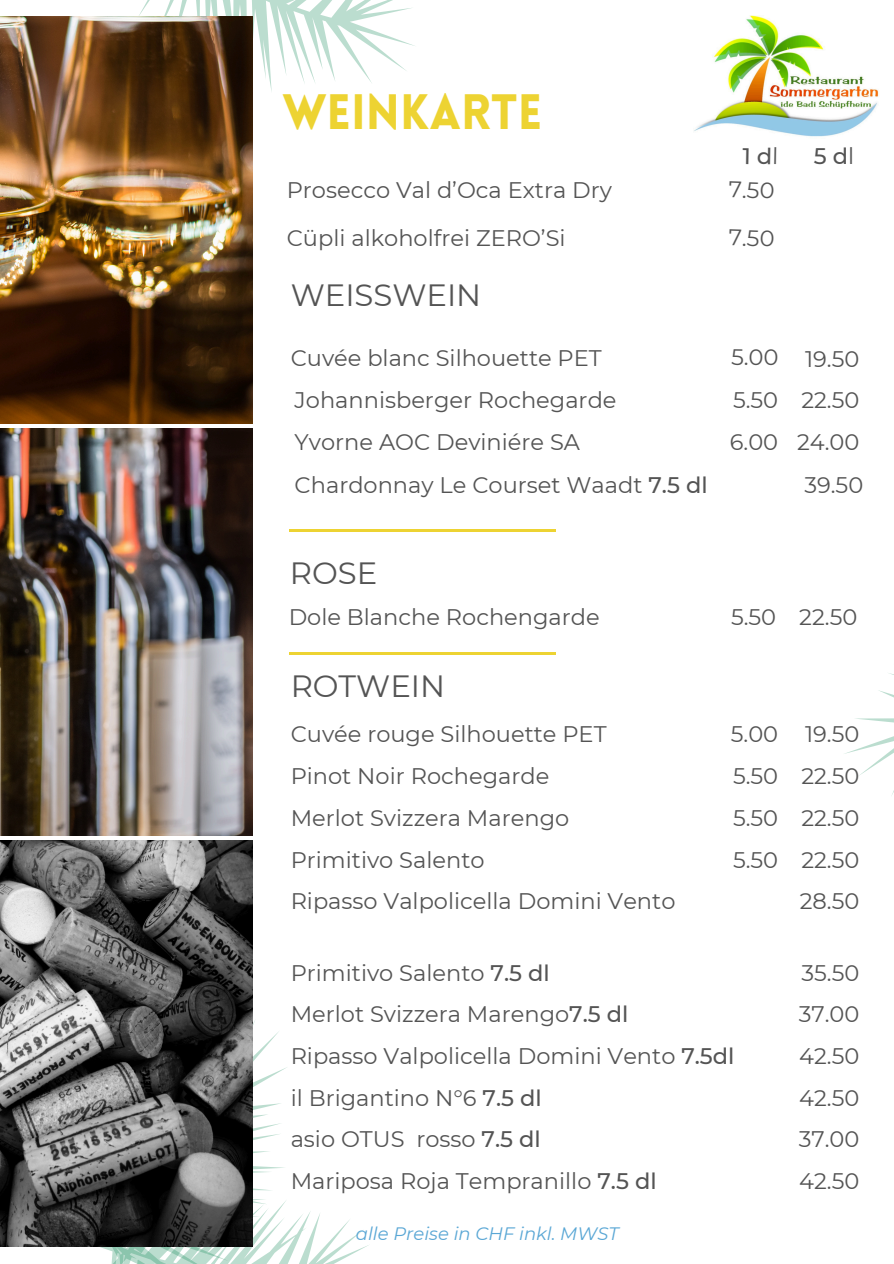
<style>
.page{position:relative;width:894px;height:1264px;background:#fff}
.page>*{position:absolute;margin:0;border:0;box-sizing:border-box;transform-origin:0 0}
.t1{font:900 48.6px "Lovelo";color:#edd332}
.t2{font:30.75px "Montserrat";color:#545454}
.t3{font:22.5px "Montserrat";color:#545454}
.t4{font:500 22.5px "Montserrat";color:#545454}
.t5{font:italic 18px "Montserrat";color:#5aa7d5}
.s1{font-weight:400}
.s2{font-weight:500}
</style>
<div class="page">
<svg style="left:98px;top:0;width:317px;height:143px"></svg>
<svg style="left:34px;top:976px;width:253px;height:271px"></svg>
<svg style="left:70px;top:1158px;width:299px;height:105px"></svg>
<img style="left:0;top:17px;width:252px;height:406px">
<img style="left:0;top:429px;width:252px;height:406px">
<img style="left:0;top:840px;width:252px;height:405px">
<img style="left:694px;top:15px;width:185px;height:122px">
<hr style="left:288px;top:529px;width:267px;height:3px;background:#edd332">
<svg style="left:844px;top:673px;width:49px;height:123px"></svg>
<hr style="left:288px;top:652px;width:267px;height:2px;background:#edd332">
<h3 class="t1" style="left:282px;top:93px;width:261px">WEINKARTE</h3>
<h3 class="t3" style="left:287px;top:176px;width:327px">Prosecco Val d’Oca Extra Dry</h3>
<h4 class="t3" style="left:729px;top:175px;width:47px;rotate:2deg">7.50</h4>
<h3 class="t3" style="left:287px;top:224px;width:280px">Cüpli alkoholfrei ZERO’Si</h3>
<h4 class="t3" style="left:729px;top:223px;width:47px;rotate:2deg">7.50</h4>
<h1 class="t2" style="left:290px;top:276px;width:192px">WEISSWEIN</h1>
<h3 class="t4" style="left:813px;top:142px;width:42px">5 d<span class="s1">l</span></h3>
<h4 class="t3" style="left:290px;top:344px;width:312px">Cuvée blanc Silhouette PET</h4>
<h4 class="t3" style="left:804px;top:345px;width:56px">19.50</h4>
<h4 class="t3" style="left:731px;top:343px;width:49px;rotate:1deg">5.00</h4>
<h3 class="t3" style="left:294px;top:386px;width:323px">Johannisberger Rochegarde</h3>
<h2 class="t3" style="left:732px;top:386px;width:47px">5.50</h2>
<h4 class="t3" style="left:801px;top:386px;width:59px">22.50</h4>
<h3 class="t3" style="left:294px;top:428px;width:287px">Yvorne AOC Deviniére SA</h3>
<h3 class="t3" style="left:729px;top:428px;width:50px">6.00</h3>
<h4 class="t3" style="left:796px;top:428px;width:64px">24.00</h4>
<h4 class="t3" style="left:294px;top:471px;width:414px">Chardonnay Le Courset Waadt <span class="s2">7.5 dl</span></h4>
<h3 class="t3" style="left:804px;top:471px;width:60px">39.50</h3>
<h3 class="t2" style="left:290px;top:554px;width:89px">ROSE</h3>
<h4 class="t3" style="left:288px;top:603px;width:312px">Dole Blanche Rochengarde</h4>
<h3 class="t3" style="left:730px;top:603px;width:47px">5.50</h3>
<h3 class="t3" style="left:799px;top:603px;width:59px">22.50</h3>
<h4 class="t2" style="left:290px;top:667px;width:156px">ROTWEIN</h4>
<h3 class="t3" style="left:290px;top:720px;width:317px">Cuvée rouge Silhouette PET</h3>
<h2 class="t3" style="left:730px;top:720px;width:49px">5.00</h2>
<p class="t3" style="left:804px;top:720px;width:56px">19.50</p>
<h4 class="t3" style="left:290px;top:762px;width:260px">Pinot Noir Rochegarde</h4>
<h3 class="t3" style="left:732px;top:762px;width:47px">5.50</h3>
<h3 class="t3" style="left:801px;top:762px;width:59px">22.50</h3>
<h2 class="t3" style="left:290px;top:804px;width:280px">Merlot Svizzera Marengo</h2>
<h3 class="t3" style="left:732px;top:804px;width:47px">5.50</h3>
<h4 class="t3" style="left:801px;top:804px;width:59px">22.50</h4>
<h3 class="t3" style="left:290px;top:845px;width:195px">Primitivo Salento</h3>
<h3 class="t3" style="left:732px;top:845px;width:47px">5.50</h3>
<h4 class="t3" style="left:801px;top:845px;width:59px">22.50</h4>
<h3 class="t3" style="left:290px;top:887px;width:386px">Ripasso Valpolicella Domini Vento</h3>
<h4 class="t3" style="left:799px;top:887px;width:61px">28.50</h4>
<h4 class="t3" style="left:290px;top:958px;width:260px">Primitivo Salento <span class="s2">7.5 dl</span></h4>
<h3 class="t3" style="left:801px;top:958px;width:59px">35.50</h3>
<h3 class="t3" style="left:290px;top:1000px;width:339px">Merlot Svizzera Marengo<span class="s2">7.5 dl</span></h3>
<h4 class="t3" style="left:798px;top:1000px;width:62px">37.00</h4>
<h3 class="t3" style="left:290px;top:1042px;width:445px">Ripasso Valpolicella Domini Vento <span class="s2">7.5dl</span></h3>
<p class="t3" style="left:799px;top:1042px;width:62px">42.50</p>
<p class="t3" style="left:290px;top:1083px;width:252px">il Brigantino N°6 <span class="s2">7.5 dl</span></p>
<h4 class="t3" style="left:799px;top:1083px;width:62px">42.50</h4>
<h3 class="t3" style="left:290px;top:1125px;width:251px">asio OTUS rosso <span class="s2">7.5 dl</span></h3>
<h4 class="t3" style="left:798px;top:1125px;width:62px">37.00</h4>
<h3 class="t3" style="left:290px;top:1167px;width:367px">Mariposa Roja Tempranillo <span class="s2">7.5 dl</span></h3>
<h4 class="t3" style="left:799px;top:1167px;width:62px">42.50</h4>
<p class="t5" style="left:356px;top:1222px;width:264px">alle Preise in CHF inkl. MWST</p>
</div>
